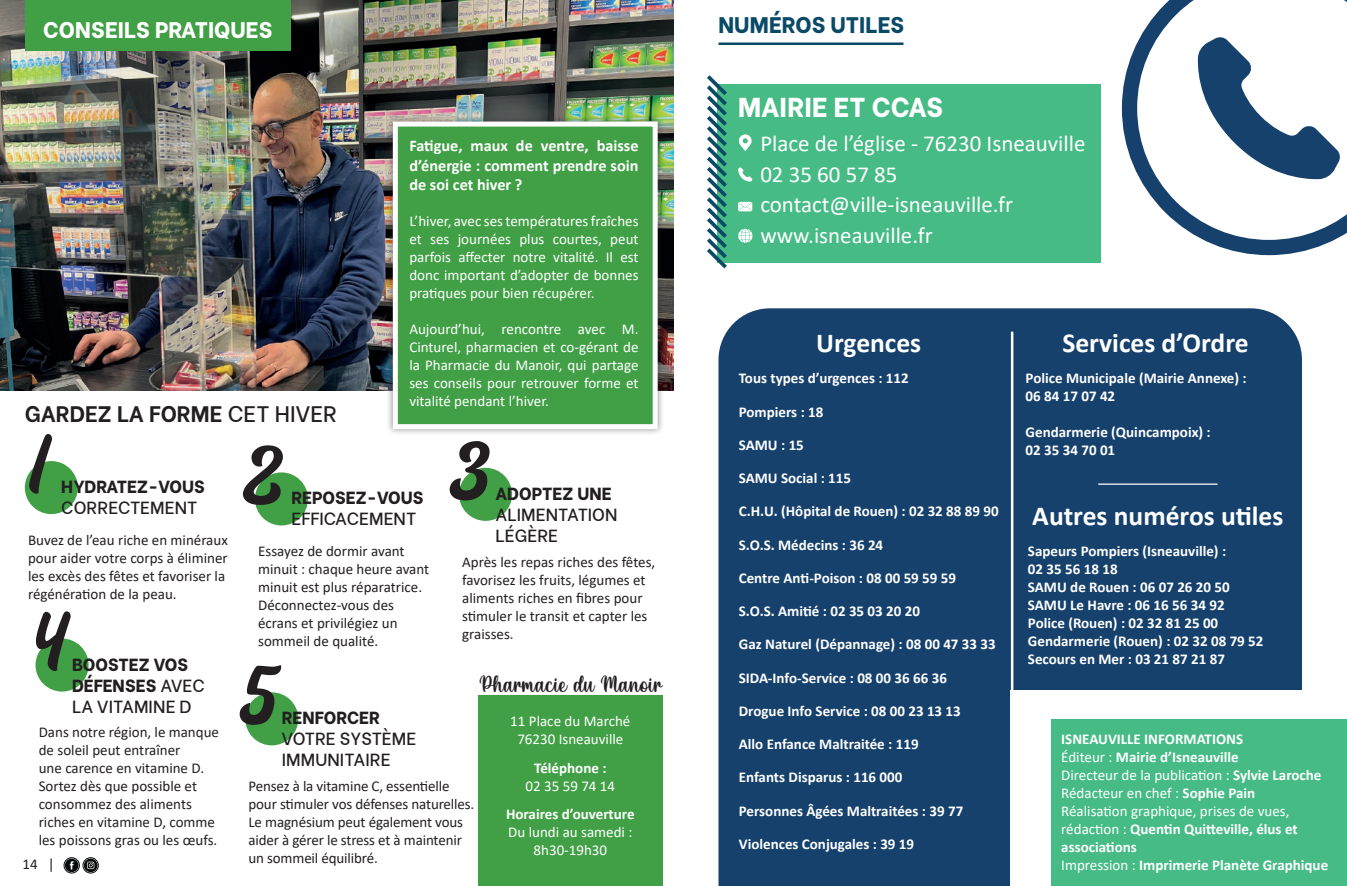
<style>
.page{position:relative;width:1347px;height:886px;background:#fff}
.page>*{position:absolute;margin:0;border:0;box-sizing:border-box;transform-origin:0 0}
.t1{font:85.75px "Signature";color:#231f20}
.t2{font:700 27.5px "Calibri";color:#fff}
.t3{font:800 27.25px "Be Vietnam";color:#fff}
.t4{font:24.75px "Christmas Bell Personal Use";color:#231f20}
.t5{font:23px/30.8px "Calibri";color:#fff}
.t6{font:800 22.5px "Be Vietnam";color:#fff}
.t7{font:800 22.5px "Be Vietnam";color:#0b4a67}
.t8{font:700 22.38px "Be Vietnam";color:#231f20}
.t9{font:800 17.5px/21px "Be Vietnam";color:#231f20}
.t10{font:500 17.5px/21px "Be Vietnam";color:#231f20}
.t11{font:700 16.25px/19.5px "Calibri";color:#fff;text-align:justify}
.t12{font:700 15px/18px "Calibri";color:#fff}
.t13{font:15px/18px "Calibri";color:#231f20}
.t14{font:15px/18px "Calibri";color:#fff;text-align:justify}
.s1{font-weight:500}
.s2{font-weight:400}
</style>
<div class="page">
<img style="left:0;top:0;width:673px;height:391px">
<div style="left:25px;top:0;width:266px;height:50px;background:#41a046"></div>
<div style="left:386px;top:115px;width:278px;height:321px;background:#231f20;opacity:.5"></div>
<div style="left:393px;top:122px;width:264px;height:307px;background:#41a046;border:5px solid #fff"></div>
<div style="left:25px;top:461px;width:53px;height:53px;background:#41a046;border-radius:50%"></div>
<div style="left:255px;top:472px;width:53px;height:53px;background:#41a046;border-radius:50%"></div>
<div style="left:459px;top:468px;width:53px;height:53px;background:#41a046;border-radius:50%"></div>
<div style="left:36px;top:638px;width:53px;height:53px;background:#41a046;border-radius:50%"></div>
<div style="left:245px;top:692px;width:53px;height:53px;background:#41a046;border-radius:50%"></div>
<div style="left:478px;top:696px;width:185px;height:190px;background:#41a046"></div>
<hr style="left:718px;top:42px;width:185px;height:3px;background:#0b4a67">
<div style="left:717px;top:84px;width:383px;height:178px;background:#46bb85"></div>
<svg style="left:707px;top:75px;width:24px;height:194px"></svg>
<svg style="left:738px;top:167px;width:14px;height:15px"></svg>
<svg style="left:738px;top:134px;width:14px;height:17px"></svg>
<svg style="left:738px;top:202px;width:14px;height:9px"></svg>
<svg style="left:738px;top:229px;width:14px;height:14px"></svg>
<svg style="left:1121px;top:0;width:225px;height:256px"></svg>
<div style="left:718px;top:308px;width:583px;height:578px;background:#16416c"></div>
<hr style="left:1010px;top:332px;width:3px;height:517px;background:#fff">
<hr style="left:1098px;top:483px;width:119px;height:2px;background:#fff">
<div style="left:1010px;top:691px;width:313px;height:195px;background:#fff"></div>
<div style="left:1051px;top:719px;width:295px;height:167px;background:#46bb85"></div>
<svg style="left:65px;top:858px;width:13px;height:14px"></svg>
<div style="left:64px;top:857px;width:15px;height:16px;border:1px solid #060a0a;border-radius:8px"></div>
<svg style="left:70px;top:861px;width:4px;height:8px"></svg>
<svg style="left:84px;top:858px;width:13px;height:14px"></svg>
<div style="left:83px;top:857px;width:15px;height:16px;border:1px solid #060a0a;border-radius:8px"></div>
<svg style="left:87px;top:861px;width:7px;height:8px"></svg>
<h3 class="t6" style="left:43px;top:11px;width:231px">CONSEILS PRATIQUES</h3>
<h3 class="t7" style="left:718px;top:6px;width:187px">NUMÉROS UTILES</h3>
<h3 class="t3" style="left:738px;top:84px;width:206px">MAIRIE ET CCAS</h3>
<h3 class="t5" style="left:760px;top:127px;width:327px">Place de l’église - 76230 Isneauville<br>02 35 60 57 85 contact@ville-isneauville.fr www.isneauville.fr</h3>
<p class="t11" style="left:409px;top:136px;width:231px">Fatigue, maux de ventre, baisse d’énergie : comment prendre soin de soi cet hiver ?</p>
<p class="t14" style="left:409px;top:212px;width:231px">L’hiver, avec ses températures fraîches et ses journées plus courtes, peut parfois affecter notre vitalité. Il est donc important d’adopter de bonnes pratiques pour bien récupérer.</p>
<p class="t14" style="left:409px;top:320px;width:231px">Aujourd’hui, rencontre avec M.<br>Cinturel, pharmacien et co-gérant de la Pharmacie du Manoir, qui partage ses conseils pour retrouver forme et vitalité pendant l’hiver.</p>
<h2 class="t2" style="left:816px;top:324px;width:107px">Urgences</h2>
<h2 class="t2" style="left:1062px;top:324px;width:188px">Services d’Ordre</h2>
<p class="t12" style="left:1025px;top:369px;width:222px">Police Municipale (Mairie Annexe) :<br>06 84 17 07 42</p>
<p class="t12" style="left:1025px;top:423px;width:187px">Gendarmerie (Quincampoix) :<br>02 35 34 70 01</p>
<p class="t12" style="left:739px;top:369px;width:171px">Tous types d’urgences : 112</p>
<p class="t12" style="left:739px;top:402px;width:86px">Pompiers : 18</p>
<p class="t12" style="left:739px;top:436px;width:67px">SAMU : 15</p>
<p class="t12" style="left:739px;top:469px;width:114px">SAMU Social : 115</p>
<p class="t12" style="left:739px;top:502px;width:261px">C.H.U. (Hôpital de Rouen) : 02 32 88 89 90</p>
<p class="t12" style="left:739px;top:535px;width:146px">S.O.S. Médecins : 36 24</p>
<p class="t12" style="left:739px;top:569px;width:219px">Centre Anti-Poison : 08 00 59 59 59</p>
<p class="t12" style="left:739px;top:602px;width:183px">S.O.S. Amitié : 02 35 03 20 20</p>
<p class="t12" style="left:739px;top:635px;width:258px">Gaz Naturel (Dépannage) : 08 00 47 33 33</p>
<p class="t12" style="left:739px;top:668px;width:210px">SIDA-Info-Service : 08 00 36 66 36</p>
<p class="t12" style="left:739px;top:702px;width:223px">Drogue Info Service : 08 00 23 13 13</p>
<p class="t12" style="left:739px;top:735px;width:181px">Allo Enfance Maltraitée : 119</p>
<p class="t12" style="left:739px;top:768px;width:165px">Enfants Disparus : 116 000</p>
<p class="t12" style="left:739px;top:801px;width:226px">Personnes Âgées Maltraitées : 39 77</p>
<p class="t12" style="left:739px;top:834px;width:177px">Violences Conjugales : 39 19</p>
<h3 class="t8" style="left:25px;top:396px;width:313px">GARDEZ LA FORME <span class="s1">CET HIVER</span></h3>
<h1 class="t1" style="left:25px;top:431px;width:33px">1</h1>
<h1 class="t1" style="left:239px;top:442px;width:50px">2</h1>
<h1 class="t1" style="left:445px;top:438px;width:50px">3</h1>
<p class="t9" style="left:61px;top:474px;width:145px">HYDRATEZ-VOUS</p>
<p class="t10" style="left:61px;top:495px;width:138px">CORRECTEMENT</p>
<p class="t9" style="left:495px;top:481px;width:118px">ADOPTEZ UNE</p>
<p class="t10" style="left:495px;top:502px;width:123px">ALIMENTATION<br>LÉGÈRE</p>
<p class="t9" style="left:291px;top:486px;width:133px">REPOSEZ-VOUS</p>
<p class="t10" style="left:291px;top:507px;width:126px">EFFICACEMENT</p>
<h2 class="t2" style="left:1032px;top:497px;width:253px">Autres numéros utiles</h2>
<p class="t13" style="left:28px;top:531px;width:201px">Buvez de l’eau riche en minéraux pour aider votre corps à éliminer les excès des fêtes et favoriser la régénération de la peau.</p>
<p class="t13" style="left:258px;top:542px;width:173px">Essayez de dormir avant minuit : chaque heure avant minuit est plus réparatrice.<br>Déconnectez-vous des écrans et privilégiez un sommeil de qualité.</p>
<p class="t13" style="left:462px;top:552px;width:195px">Après les repas riches des fêtes, favorisez les fruits, légumes et aliments riches en fibres pour stimuler le transit et capter les graisses.</p>
<p class="t12" style="left:1028px;top:542px;width:237px">Sapeurs Pompiers (Isneauville) :<br>02 35 56 18 18<br>SAMU de Rouen : 06 07 26 20 50<br>SAMU Le Havre : 06 16 56 34 92<br>Police (Rouen) : 02 32 81 25 00<br>Gendarmerie (Rouen) : 02 32 08 79 52<br>Secours en Mer : 03 21 87 21 87</p>
<h1 class="t1" style="left:32px;top:609px;width:45px">4</h1>
<p class="t9" style="left:72px;top:652px;width:134px">BOOSTEZ VOS<br>DÉFENSES <span class="s1">AVEC<br>LA VITAMINE D</span></p>
<h1 class="t1" style="left:235px;top:662px;width:52px">5</h1>
<h3 class="t4" style="left:479px;top:673px;width:184px">Pharmacie du Manoir</h3>
<p class="t14" style="left:510px;top:712px;width:122px;text-align:center">11 Place du Marché<br>76230 Isneauville</p>
<p class="t12" style="left:534px;top:759px;width:74px">Téléphone :</p>
<p class="t14" style="left:525px;top:776px;width:91px">02 35 59 74 14</p>
<p class="t12" style="left:506px;top:805px;width:130px">Horaires d’ouverture</p>
<p class="t14" style="left:508px;top:823px;width:126px;text-align:center">Du lundi au samedi :<br>8h30-19h30</p>
<p class="t9" style="left:282px;top:706px;width:100px">RENFORCER</p>
<p class="t10" style="left:282px;top:727px;width:136px">VOTRE SYSTÈME<br>IMMUNITAIRE</p>
<p class="t13" style="left:39px;top:723px;width:182px">Dans notre région, le manque de soleil peut entraîner<br>une carence en vitamine D.<br>Sortez dès que possible et consommez des aliments riches en vitamine D, comme les poissons gras ou les œufs.</p>
<p class="t12" style="left:1061px;top:730px;width:262px">ISNEAUVILLE INFORMATIONS<br><span class="s2">Éditeur :</span> Mairie d’Isneauville<br><span class="s2">Directeur de la publication :</span> Sylvie Laroche<br><span class="s2">Rédacteur en chef :</span> Sophie Pain<br><span class="s2">Réalisation graphique, prises de vues, rédaction :</span> Quentin Quitteville, élus et associations</p>
<p class="t13" style="left:248px;top:777px;width:227px">Pensez à la vitamine C, essentielle pour stimuler vos défenses naturelles.<br>Le magnésium peut également vous aider à gérer le stress et à maintenir un sommeil équilibré.</p>
<p class="t13" style="left:22px;top:854px;width:34px">14 |</p>
<p class="t12" style="left:1061px;top:856px;width:268px"><span class="s2">Impression :</span> Imprimerie Planète Graphique</p>
</div>
